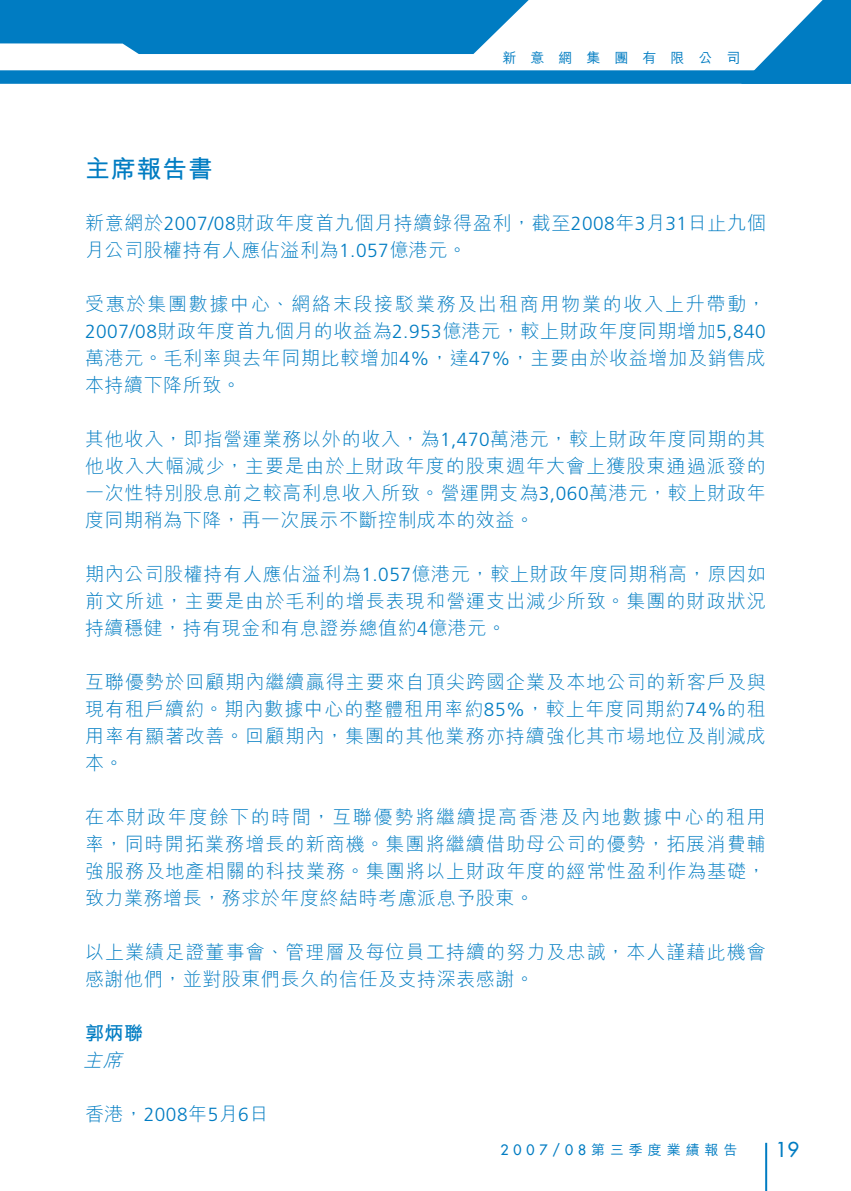
<style>
.page{position:relative;width:851px;height:1191px;background:#fff}
.page>*{position:absolute;margin:0;border:0;box-sizing:border-box;transform-origin:0 0}
.t1{font:25px "M Hei HK Bold B5 pc H";letter-spacing:.03em;color:#007cc2}
.t2{font:500 20px "Futura Std";color:#007cc2}
.t3{font:19px/27px "M Hei HK Light B5 pc H";letter-spacing:.035em;color:#007cc2;text-align:justify}
.t4{font:19px/27px "M Hei HK Light B5 pc H";letter-spacing:.055em;color:#007cc2}
.t5{font:19px "M Hei HK Bold B5 pc H";color:#007cc2}
.t6{font:italic 19px "M Hei HK Light B5 pc H";color:#007cc2}
.t7{font:14px "M Hei HK Medium B5 pc H";letter-spacing:.35em;color:#007cc2}
.t8{font:14px "M Hei HK Medium B5 pc H";letter-spacing:1em;color:#007cc2}
.s1{font-family:"Frutiger LT Std";font-weight:300}
.s2{font-family:"Futura Std";font-weight:500}
</style>
<div class="page">
<hr style="left:765px;top:1142px;width:2px;height:48px;background:#007cc2">
<svg style="left:0;top:0;width:741px;height:84px;fill:#007cc2"></svg>
<svg style="left:741px;top:0;width:109px;height:84px"></svg>
<p class="t8" style="left:502px;top:52px;width:239px">新意網集團有限公司</p>
<h1 class="t1" style="left:85px;top:159px;width:129px">主席報告書</h1>
<p class="t3" style="left:85px;top:212px;width:682px">新意網於<span class="s1">2007/08</span>財政年度首九個月持續錄得盈利，截至<span class="s1">2008</span>年<span class="s1">3</span>月<span class="s1">31</span>日止九個月公司股權持有人應佔溢利為<span class="s1">1.057</span>億港元。</p>
<p class="t3" style="left:85px;top:293px;width:682px">受惠於集團數據中心、網絡末段接駁業務及出租商用物業的收入上升帶動，<span class="s1">2007/08</span>財政年度首九個月的收益為<span class="s1">2.953</span>億港元，較上財政年度同期增加<span class="s1">5,840</span>萬港元。毛利率與去年同期比較增加<span class="s1">4%</span>，達<span class="s1">47%</span>，主要由於收益增加及銷售成本持續下降所致。</p>
<p class="t3" style="left:85px;top:428px;width:682px">其他收入，即指營運業務以外的收入，為<span class="s1">1,470</span>萬港元，較上財政年度同期的其他收入大幅減少，主要是由於上財政年度的股東週年大會上獲股東通過派發的一次性特別股息前之較高利息收入所致。營運開支為<span class="s1">3,060</span>萬港元，較上財政年度同期稍為下降，再一次展示不斷控制成本的效益。</p>
<p class="t3" style="left:85px;top:563px;width:682px">期內公司股權持有人應佔溢利為<span class="s1">1.057</span>億港元，較上財政年度同期稍高，原因如前文所述，主要是由於毛利的增長表現和營運支出減少所致。集團的財政狀況持續穩健，持有現金和有息證券總值約<span class="s1">4</span>億港元。</p>
<p class="t3" style="left:85px;top:671px;width:682px">互聯優勢於回顧期內繼續贏得主要來自頂尖跨國企業及本地公司的新客戶及與現有租戶續約。期內數據中心的整體租用率約<span class="s1">85%</span>，較上年度同期約<span class="s1">74%</span>的租用率有顯著改善。回顧期內，集團的其他業務亦持續強化其市場地位及削減成本。</p>
<p class="t3" style="left:85px;top:806px;width:682px">在本財政年度餘下的時間，互聯優勢將繼續提高香港及內地數據中心的租用率，同時開拓業務增長的新商機。集團將繼續借助母公司的優勢，拓展消費輔強服務及地產相關的科技業務。集團將以上財政年度的經常性盈利作為基礎，致力業務增長，務求於年度終結時考慮派息予股東。</p>
<p class="t4" style="left:85px;top:941px;width:682px">以上業績足證董事會、管理層及每位員工持續的努力及忠誠，本人謹藉此機會感謝他們，並對股東們長久的信任及支持深表感謝。</p>
<p class="t5" style="left:85px;top:1026px;width:60px">郭炳聯</p>
<p class="t6" style="left:83px;top:1053px;width:45px">主席</p>
<p class="t3" style="left:85px;top:1103px;width:185px">香港，<span class="s1">2008</span>年<span class="s1">5</span>月<span class="s1">6</span>日</p>
<p class="t7" style="left:500px;top:1144px;width:238px"><span class="s2">2007/08</span>第三季度業績報告</p>
<p class="t2" style="left:775px;top:1138px;width:25px">19</p>
</div>
